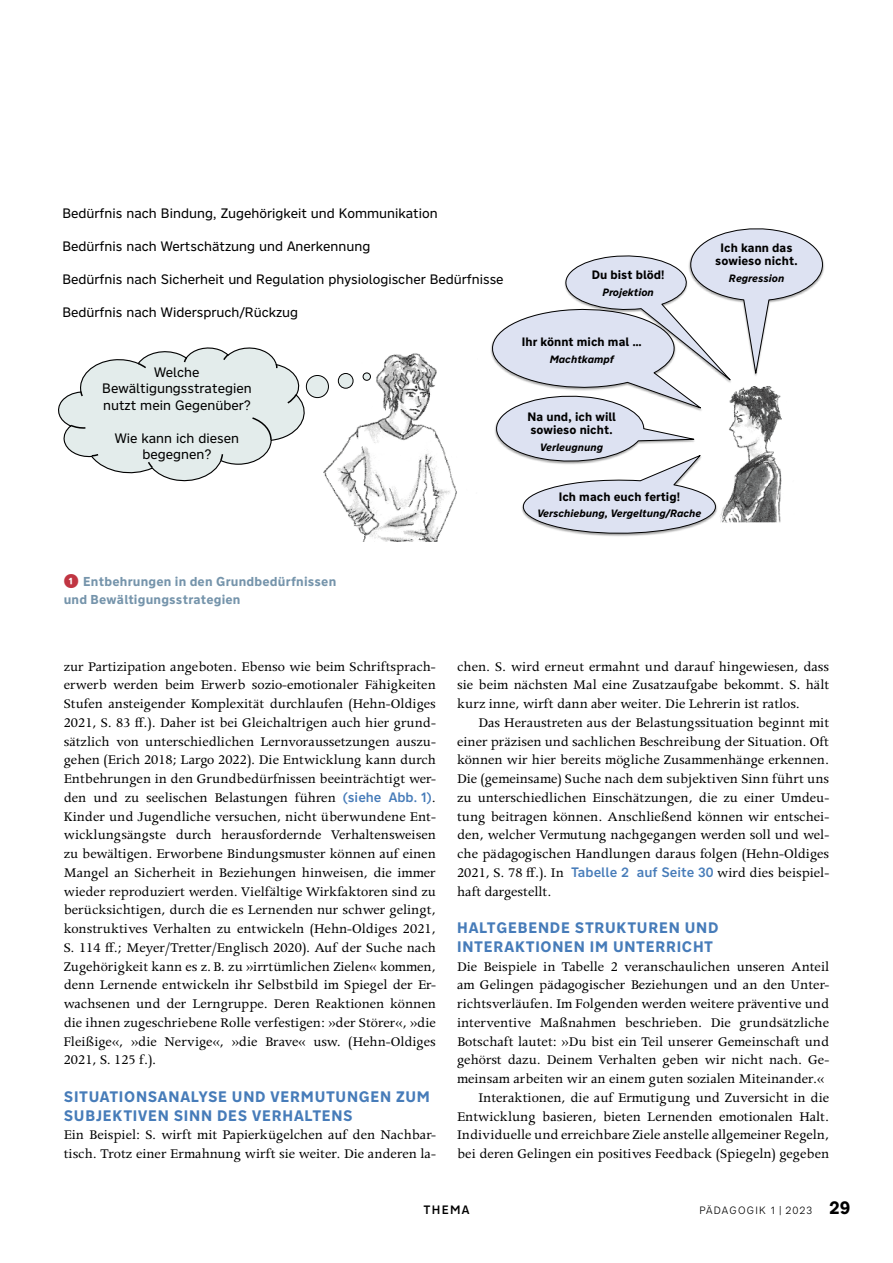
<style>
.page{position:relative;width:893px;height:1263px;background:#fff}
.page>*{position:absolute;margin:0;border:0;box-sizing:border-box;transform-origin:0 0}
.t1{font:15px/18.8px "Apollo MT Std";color:#000;text-align:justify}
.t2{font:700 15px/18.8px "Nort";letter-spacing:.05em;color:#477cb9}
.t3{font:13.5px/16.5px "Nort";color:#000;text-align:center}
.t4{font:700 12.75px/18px "Nort";letter-spacing:.015em;color:#7594ab}
.t5{font:700 12px/13.5px "Nort";color:#000}
.t6{font:500 12px "Nort";letter-spacing:.11em;color:#000}
.t7{font:italic 700 10.5px "Nort";color:#000}
.t8{font:300 10.5px "Nort";letter-spacing:.11em;color:#000}
.s1{font-size:15px;color:#c03542}
.s2{font-family:"Nort";font-weight:500;font-size:13.5px;color:#477cb9}
.s3{font-style:italic}
.s4{font-weight:700;font-size:18px}
</style>
<div class="page">
<svg style="left:490px;top:228px;width:335px;height:309px"></svg>
<img style="left:316px;top:353px;width:141px;height:189px">
<div style="left:338px;top:373px;width:15px;height:15px;background:#e3eceb;border-radius:50%"></div>
<div style="left:363px;top:373px;width:7px;height:7px;background:#e3eceb;border-radius:50%"></div>
<div style="left:363px;top:373px;width:8px;height:8px;border:1px solid #000;border-radius:50%"></div>
<div style="left:338px;top:373px;width:15px;height:16px;border:1px solid #000;border-radius:50%"></div>
<div style="left:306px;top:375px;width:22px;height:23px;background:#e3eceb;border-radius:50%"></div>
<div style="left:306px;top:375px;width:23px;height:23px;border:1px solid #000;border-radius:50%"></div>
<svg style="left:58px;top:347px;width:251px;height:135px"></svg>
<p class="t3" style="left:62px;top:204px;width:377px">Bedürfnis nach Bindung, Zugehörigkeit und Kommunikation</p>
<p class="t3" style="left:62px;top:237px;width:309px">Bedürfnis nach Wertschätzung und Anerkennung</p>
<p class="t3" style="left:62px;top:270px;width:443px">Bedürfnis nach Sicherheit und Regulation physiologischer Bedürfnisse</p>
<p class="t3" style="left:62px;top:303px;width:237px">Bedürfnis nach Widerspruch/Rückzug</p>
<p class="t3" style="left:102px;top:363px;width:151px">Welche<br>Bewältigungsstrategien nutzt mein Gegenüber?</p>
<p class="t3" style="left:115px;top:429px;width:126px">Wie kann ich diesen begegnen?</p>
<p class="t5" style="left:592px;top:268px;width:74px">Du bist blöd!</p>
<p class="t7" style="left:602px;top:285px;width:53px">Projektion</p>
<p class="t5" style="left:522px;top:335px;width:121px">Ihr könnt mich mal …</p>
<p class="t7" style="left:550px;top:352px;width:66px">Machtkampf</p>
<p class="t5" style="left:715px;top:240px;width:84px;text-align:center">Ich kann das sowieso nicht.</p>
<p class="t7" style="left:729px;top:271px;width:57px">Regression</p>
<p class="t5" style="left:527px;top:410px;width:90px">Na und, ich will sowieso nicht.</p>
<p class="t7" style="left:540px;top:440px;width:64px">Verleugnung</p>
<p class="t5" style="left:559px;top:489px;width:123px">Ich mach euch fertig!</p>
<p class="t7" style="left:537px;top:506px;width:166px">Verschiebung, Vergeltung/Rache</p>
<p class="t4" style="left:64px;top:573px;width:274px"><span class="s1">❶</span> Entbehrungen in den Grundbedürfnissen und Bewältigungsstrategien</p>
<p class="t1" style="left:64px;top:658px;width:374px">zur Partizipation angeboten. Ebenso wie beim Schriftsprach&shy;erwerb werden beim Erwerb sozio-emotionaler Fähigkeiten Stufen ansteigender Komplexität durchlaufen (Hehn-Oldiges 2021, S. 83 ff.). Daher ist bei Gleichaltrigen auch hier grund&shy;sätzlich von unterschiedlichen Lernvoraussetzungen auszu&shy;gehen (Erich 2018; Largo 2022). Die Entwicklung kann durch Entbehrungen in den Grundbedürfnissen beeinträchtigt wer&shy;den und zu seelischen Belastungen führen <span class="s2">(siehe Abb. 1)</span>.<br>Kinder und Jugendliche versuchen, nicht überwundene Ent&shy;wicklungsängste durch herausfordernde Verhaltensweisen zu bewältigen. Erworbene Bindungsmuster können auf einen Mangel an Sicherheit in Beziehungen hinweisen, die immer wieder reproduziert werden. Vielfältige Wirkfaktoren sind zu berücksichtigen, durch die es Lernenden nur schwer gelingt, konstruktives Verhalten zu entwickeln (Hehn-Oldiges 2021, S. 114 ff.; Meyer/Tretter/Englisch 2020). Auf der Suche nach Zugehörigkeit kann es z.B. zu »irrtümlichen Zielen« kommen, denn Lernende entwickeln ihr Selbstbild im Spiegel der Er&shy;wachsenen und der Lerngruppe. Deren Reaktionen können die ihnen zugeschriebene Rolle verfestigen: »der Störer«, »die Fleißige«, »die Nervige«, »die Brave« usw. (Hehn-Oldiges 2021, S. 125 f.).</p>
<p class="t2" style="left:64px;top:1087px;width:368px">SITUATIONSANALYSE UND VERMUTUNGEN ZUM<br>SUBJEKTIVEN SINN DES VERHALTENS</p>
<p class="t1" style="left:64px;top:1126px;width:374px">Ein Beispiel: S. wirft mit Papierkügelchen auf den Nachbar&shy;tisch. Trotz einer Ermahnung wirft sie weiter. Die anderen la-</p>
<p class="t1" style="left:457px;top:658px;width:374px">chen. S. wird erneut ermahnt und darauf hingewiesen, dass sie beim nächsten Mal eine Zusatzaufgabe bekommt. S. hält kurz inne, wirft dann aber weiter. Die Lehrerin ist ratlos.</p>
<p class="t1" style="left:457px;top:714px;width:374px;text-indent:21px">Das Heraustreten aus der Belastungssituation beginnt mit einer präzisen und sachlichen Beschreibung der Situation<span class="s3">.</span> Oft können wir hier bereits mögliche Zusammenhänge erkennen.<br>Die (gemeinsame) Suche nach dem subjektiven Sinn führt uns zu unterschiedlichen Einschätzungen, die zu einer Umdeu&shy;tung beitragen können. Anschließend können wir entschei&shy;den, welcher Vermutung nachgegangen werden soll und wel&shy;che pädagogischen Handlungen daraus folgen (Hehn-Oldiges 2021, S. 78 ff.)<span class="s3">.</span> In <span class="s2">Tabelle 2 auf Seite 30</span> wird dies beispiel&shy;haft dargestellt.</p>
<p class="t2" style="left:457px;top:918px;width:263px">HALTGEBENDE STRUKTUREN UND<br>INTERAKTIONEN IM UNTERRICHT</p>
<p class="t1" style="left:457px;top:958px;width:374px">Die Beispiele in Tabelle 2 veranschaulichen unseren Anteil</p>
<p class="t1" style="left:457px;top:976px;width:374px">am Gelingen pädagogischer Beziehungen und an den Unter-</p>
<p class="t1" style="left:457px;top:995px;width:374px">richtsverläufen. Im Folgenden werden weitere präventive und</p>
<p class="t1" style="left:457px;top:1014px;width:374px">interventive Maßnahmen beschrieben. Die grundsätzliche</p>
<p class="t1" style="left:457px;top:1033px;width:374px">Botschaft lautet: »Du bist ein Teil unserer Gemeinschaft und</p>
<p class="t1" style="left:457px;top:1051px;width:374px">gehörst dazu. Deinem Verhalten geben wir nicht nach. Ge-</p>
<p class="t1" style="left:457px;top:1070px;width:369px">meinsam arbeiten wir an einem guten sozialen Miteinander.«</p>
<p class="t1" style="left:478px;top:1089px;width:352px">Interaktionen, die auf Ermutigung und Zuversicht in die</p>
<p class="t1" style="left:457px;top:1108px;width:374px">Entwicklung basieren, bieten Lernenden emotionalen Halt.</p>
<p class="t1" style="left:457px;top:1126px;width:374px">Individuelle und erreichbare Ziele anstelle allgemeiner Regeln,</p>
<p class="t1" style="left:457px;top:1145px;width:374px">bei deren Gelingen ein positives Feedback (Spiegeln) gegeben</p>
<p class="t6" style="left:423px;top:1202px;width:48px">THEMA</p>
<p class="t8" style="left:699px;top:1204px;width:153px">PÄDAGOGIK 1 | 2023 <span class="s4">29</span></p>
</div>
